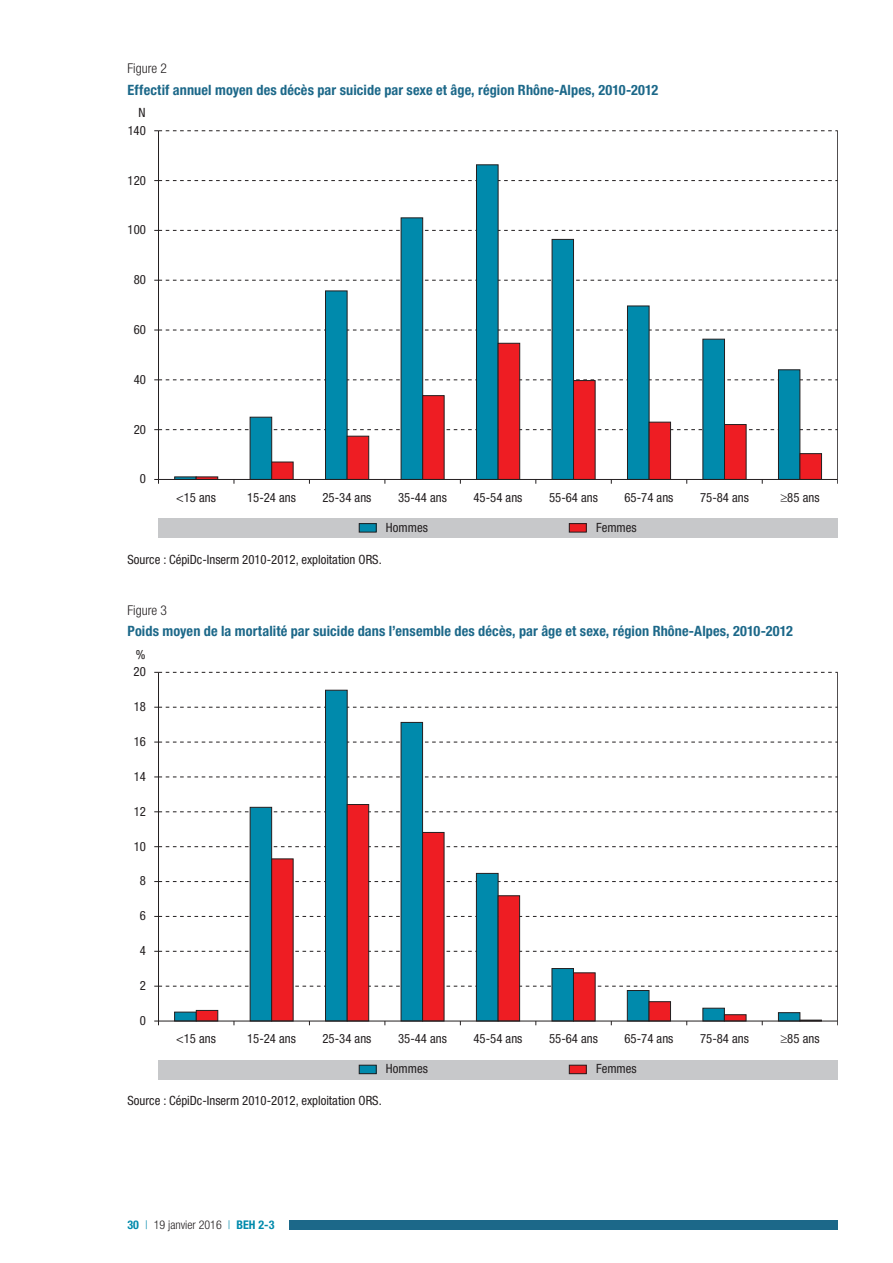
<style>
.page{position:relative;width:893px;height:1263px;background:#fff}
.page>*{position:absolute;margin:0;border:0;box-sizing:border-box;transform-origin:0 0}
.t1{font:700 condensed 14.25px "Helvetica Neue LT Std";letter-spacing:.01em;color:#1c6889}
.t2{font:300 condensed 13.5px "Helvetica Neue LT Std";color:#231f20}
.t3{font:condensed 12.75px "Helvetica Neue LT Std";color:#231f20}
.t4{font:300 condensed 12px "Helvetica Neue LT Std";color:#231f20}
.s1{font-family:"Helvetica Neue";font-weight:700;color:#008aac}
.s2{color:#008aac}
</style>
<div class="page">
<div style="left:289px;top:1220px;width:549px;height:10px;background:#1c6889"></div>
<div style="left:158px;top:518px;width:680px;height:20px;background:#c7c8ca"></div>
<div style="left:359px;top:524px;width:17px;height:8px;background:#008aac"></div>
<div style="left:359px;top:523px;width:17px;height:9px;border:1px solid #231f20"></div>
<div style="left:569px;top:524px;width:17px;height:8px;background:#ee1d23"></div>
<div style="left:569px;top:523px;width:18px;height:9px;border:1px solid #231f20"></div>
<svg style="left:154px;top:130px;width:684px;height:1px"></svg>
<svg style="left:154px;top:180px;width:683px;height:1px"></svg>
<svg style="left:154px;top:230px;width:683px;height:1px"></svg>
<svg style="left:154px;top:280px;width:683px;height:1px"></svg>
<svg style="left:154px;top:330px;width:683px;height:1px"></svg>
<svg style="left:154px;top:380px;width:683px;height:1px"></svg>
<svg style="left:154px;top:429px;width:683px;height:1px"></svg>
<svg style="left:174px;top:164px;width:626px;height:315px"></svg>
<svg style="left:196px;top:343px;width:626px;height:136px"></svg>
<hr style="left:158px;top:479px;width:680px;height:1px;background:#231f20">
<hr style="left:837px;top:131px;width:1px;height:348px;background:#231f20">
<hr style="left:158px;top:131px;width:1px;height:348px;background:#231f20">
<div style="left:158px;top:1060px;width:680px;height:19px;background:#c7c8ca"></div>
<div style="left:359px;top:1065px;width:17px;height:9px;background:#008aac"></div>
<div style="left:359px;top:1065px;width:18px;height:9px;border:1px solid #231f20"></div>
<div style="left:569px;top:1065px;width:17px;height:9px;background:#ee1d23"></div>
<div style="left:569px;top:1065px;width:18px;height:9px;border:1px solid #231f20"></div>
<svg style="left:154px;top:672px;width:683px;height:1px"></svg>
<svg style="left:154px;top:707px;width:683px;height:1px"></svg>
<svg style="left:154px;top:742px;width:683px;height:1px"></svg>
<svg style="left:154px;top:776px;width:683px;height:2px"></svg>
<svg style="left:154px;top:811px;width:683px;height:1px"></svg>
<svg style="left:154px;top:846px;width:683px;height:1px"></svg>
<svg style="left:154px;top:881px;width:683px;height:1px"></svg>
<svg style="left:154px;top:916px;width:683px;height:1px"></svg>
<svg style="left:154px;top:951px;width:683px;height:1px"></svg>
<svg style="left:154px;top:986px;width:683px;height:1px"></svg>
<svg style="left:174px;top:689px;width:627px;height:332px"></svg>
<svg style="left:196px;top:804px;width:626px;height:217px"></svg>
<hr style="left:158px;top:1021px;width:680px;height:1px;background:#231f20">
<hr style="left:837px;top:672px;width:1px;height:349px;background:#231f20">
<hr style="left:158px;top:672px;width:1px;height:349px;background:#231f20">
<p class="t2" style="left:128px;top:61px;width:41px">Figure 2</p>
<p class="t1" style="left:128px;top:81px;width:532px">Effectif annuel moyen des décès par suicide par sexe et âge, région Rhône-Alpes, 2010-2012</p>
<p class="t3" style="left:139px;top:105px;width:9px">N</p>
<p class="t3" style="left:128px;top:123px;width:20px">140</p>
<p class="t3" style="left:128px;top:173px;width:20px">120</p>
<p class="t3" style="left:128px;top:222px;width:20px">100</p>
<p class="t3" style="left:134px;top:272px;width:14px">80</p>
<p class="t3" style="left:134px;top:322px;width:14px">60</p>
<p class="t3" style="left:134px;top:372px;width:14px">40</p>
<p class="t3" style="left:134px;top:422px;width:14px">20</p>
<p class="t3" style="left:140px;top:471px;width:8px">0</p>
<p class="t3" style="left:176px;top:490px;width:41px">&lt;15 ans</p>
<p class="t3" style="left:247px;top:490px;width:50px">15-24 ans</p>
<p class="t3" style="left:322px;top:490px;width:50px">25-34 ans</p>
<p class="t3" style="left:398px;top:490px;width:50px">35-44 ans</p>
<p class="t3" style="left:473px;top:490px;width:50px">45-54 ans</p>
<p class="t3" style="left:549px;top:490px;width:50px">55-64 ans</p>
<p class="t3" style="left:624px;top:490px;width:50px">65-74 ans</p>
<p class="t3" style="left:700px;top:490px;width:50px">75-84 ans</p>
<p class="t3" style="left:780px;top:490px;width:41px">≥85 ans</p>
<p class="t3" style="left:386px;top:520px;width:43px">Hommes</p>
<p class="t3" style="left:596px;top:520px;width:42px">Femmes</p>
<p class="t3" style="left:128px;top:552px;width:256px">Source : CépiDc-Inserm 2010-2012, exploitation ORS.</p>
<p class="t2" style="left:128px;top:602px;width:41px">Figure 3</p>
<p class="t1" style="left:128px;top:623px;width:667px">Poids moyen de la mortalité par suicide dans l’ensemble des décès, par âge et sexe, région Rhône-Alpes, 2010-2012</p>
<p class="t3" style="left:136px;top:647px;width:11px">%</p>
<p class="t3" style="left:134px;top:664px;width:14px">20</p>
<p class="t3" style="left:134px;top:699px;width:14px">18</p>
<p class="t3" style="left:134px;top:734px;width:14px">16</p>
<p class="t3" style="left:134px;top:769px;width:14px">14</p>
<p class="t3" style="left:134px;top:804px;width:14px">12</p>
<p class="t3" style="left:134px;top:839px;width:14px">10</p>
<p class="t3" style="left:140px;top:873px;width:8px">8</p>
<p class="t3" style="left:140px;top:908px;width:8px">6</p>
<p class="t3" style="left:140px;top:943px;width:8px">4</p>
<p class="t3" style="left:140px;top:978px;width:8px">2</p>
<p class="t3" style="left:140px;top:1013px;width:8px">0</p>
<p class="t3" style="left:176px;top:1031px;width:41px">&lt;15 ans</p>
<p class="t3" style="left:247px;top:1031px;width:50px">15-24 ans</p>
<p class="t3" style="left:322px;top:1031px;width:50px">25-34 ans</p>
<p class="t3" style="left:398px;top:1031px;width:50px">35-44 ans</p>
<p class="t3" style="left:473px;top:1031px;width:50px">45-54 ans</p>
<p class="t3" style="left:549px;top:1031px;width:50px">55-64 ans</p>
<p class="t3" style="left:624px;top:1031px;width:50px">65-74 ans</p>
<p class="t3" style="left:700px;top:1031px;width:50px">75-84 ans</p>
<p class="t3" style="left:780px;top:1031px;width:41px">≥85 ans</p>
<p class="t3" style="left:386px;top:1061px;width:43px">Hommes</p>
<p class="t3" style="left:596px;top:1061px;width:42px">Femmes</p>
<p class="t3" style="left:128px;top:1093px;width:256px">Source : CépiDc-Inserm 2010-2012, exploitation ORS.</p>
<p class="t4" style="left:128px;top:1218px;width:148px"><span class="s1">30</span> <span class="s2">|</span> 19 janvier 2016 <span class="s2">|</span> <span class="s1">BEH 2-3</span></p>
</div>
